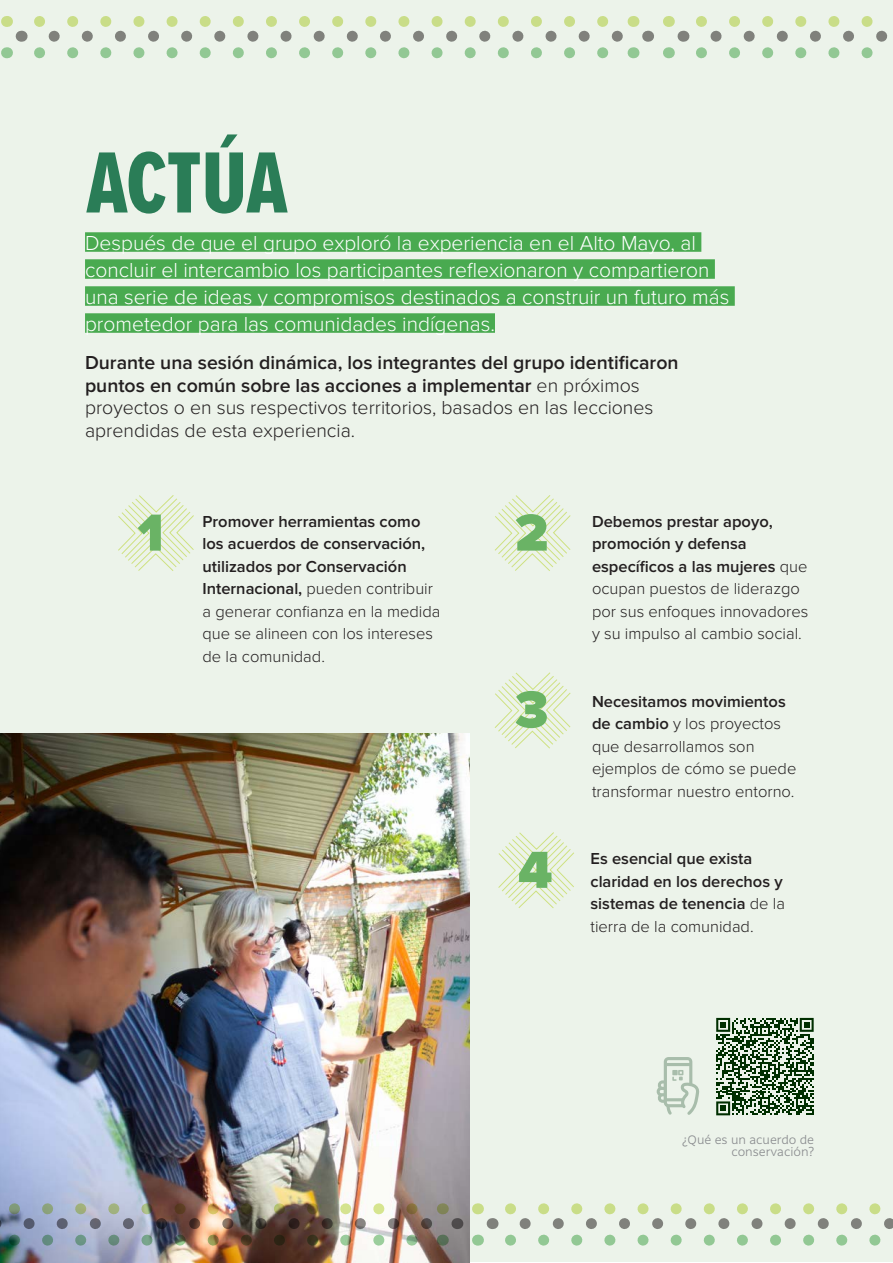
<style>
.page{position:relative;width:893px;height:1263px;background:#fff}
.page>*{position:absolute;margin:0;border:0;box-sizing:border-box;transform-origin:0 0}
.t1{font:90px "Proxima Nova Ex Cn Extrabld";letter-spacing:-.005em;color:#2a7d57}
.t2{font:900 54px "Proxima Nova";color:#6ab365}
.t3{font:300 21px/27px "Proxima Nova";color:#fff}
.t4{font:600 19.5px/22.5px "Proxima Nova";color:#231f20}
.t5{font:600 16.5px/22.5px "Proxima Nova";color:#231f20}
.t6{font:300 16.5px/22.5px "Proxima Nova";color:#231f20}
.t7{font:300 12px/12px "Latina Essential";color:#898b8e;text-align:right}
.s1{font-weight:300}
.s2{font-weight:600}
</style>
<div class="page">
<div style="left:1px;top:1px;width:892px;height:1261px;background:#ecf3ea"></div>
<svg style="left:118px;top:495px;width:76px;height:76px"></svg>
<svg style="left:495px;top:495px;width:76px;height:76px"></svg>
<svg style="left:498px;top:832px;width:76px;height:76px"></svg>
<svg style="left:494px;top:672px;width:77px;height:77px"></svg>
<div style="left:85px;top:232px;width:616px;height:20px;background:#49aa50"></div>
<div style="left:85px;top:259px;width:630px;height:20px;background:#49aa50"></div>
<div style="left:85px;top:286px;width:650px;height:20px;background:#49aa50"></div>
<div style="left:85px;top:313px;width:410px;height:20px;background:#49aa50"></div>
<svg style="left:656px;top:1057px;width:44px;height:58px"></svg>
<svg style="left:716px;top:1018px;width:98px;height:97px"></svg>
<svg style="left:510px;top:1235px;width:371px;height:10px"></svg>
<svg style="left:510px;top:1203px;width:383px;height:26px"></svg>
<img style="left:0;top:733px;width:470px;height:530px">
<svg style="left:39px;top:16px;width:595px;height:42px"></svg>
<svg style="left:701px;top:16px;width:187px;height:42px"></svg>
<img style="left:0;top:1235px;width:426px;height:10px">
<img style="left:0;top:1203px;width:443px;height:26px">
<p class="t1" style="left:87px;top:117px;width:202px">ACTÚA</p>
<p class="t3" style="left:85px;top:229px;width:646px">Después de que el grupo exploró la experiencia en el Alto Mayo, al concluir el intercambio los participantes reflexionaron y compartieron una serie de ideas y compromisos destinados a construir un futuro más prometedor para las comunidades indígenas.</p>
<p class="t4" style="left:85px;top:352px;width:595px">Durante una sesión dinámica, los integrantes del grupo identificaron puntos en común sobre las acciones a implementar <span class="s1">en próximos proyectos o en sus respectivos territorios, basados en las lecciones aprendidas de esta experiencia.</span></p>
<p class="t2" style="left:138px;top:501px;width:28px">1</p>
<p class="t2" style="left:515px;top:501px;width:35px">2</p>
<p class="t5" style="left:202px;top:510px;width:239px">Promover herramientas como los acuerdos de conservación, utilizados por Conservación<br>Internacional, <span class="s1">pueden contribuir a generar confianza en la medida que se alineen con los intereses de la comunidad.</span></p>
<p class="t6" style="left:592px;top:510px;width:218px"><span class="s2">Debemos prestar apoyo, promoción y defensa específicos a las mujeres</span> que ocupan puestos de liderazgo por sus enfoques innovadores y su impulso al cambio social.</p>
<p class="t6" style="left:592px;top:690px;width:206px"><span class="s2">Necesitamos movimientos de cambio</span> y los proyectos que desarrollamos son ejemplos de cómo se puede transformar nuestro entorno.</p>
<p class="t2" style="left:515px;top:678px;width:35px">3</p>
<p class="t2" style="left:518px;top:839px;width:36px">4</p>
<p class="t5" style="left:590px;top:848px;width:196px">Es esencial que exista claridad en los derechos y sistemas de tenencia <span class="s1">de la tierra de la comunidad.</span></p>
<p class="t7" style="left:682px;top:1134px;width:133px">¿Qué es un acuerdo de conservación?</p>
</div>
